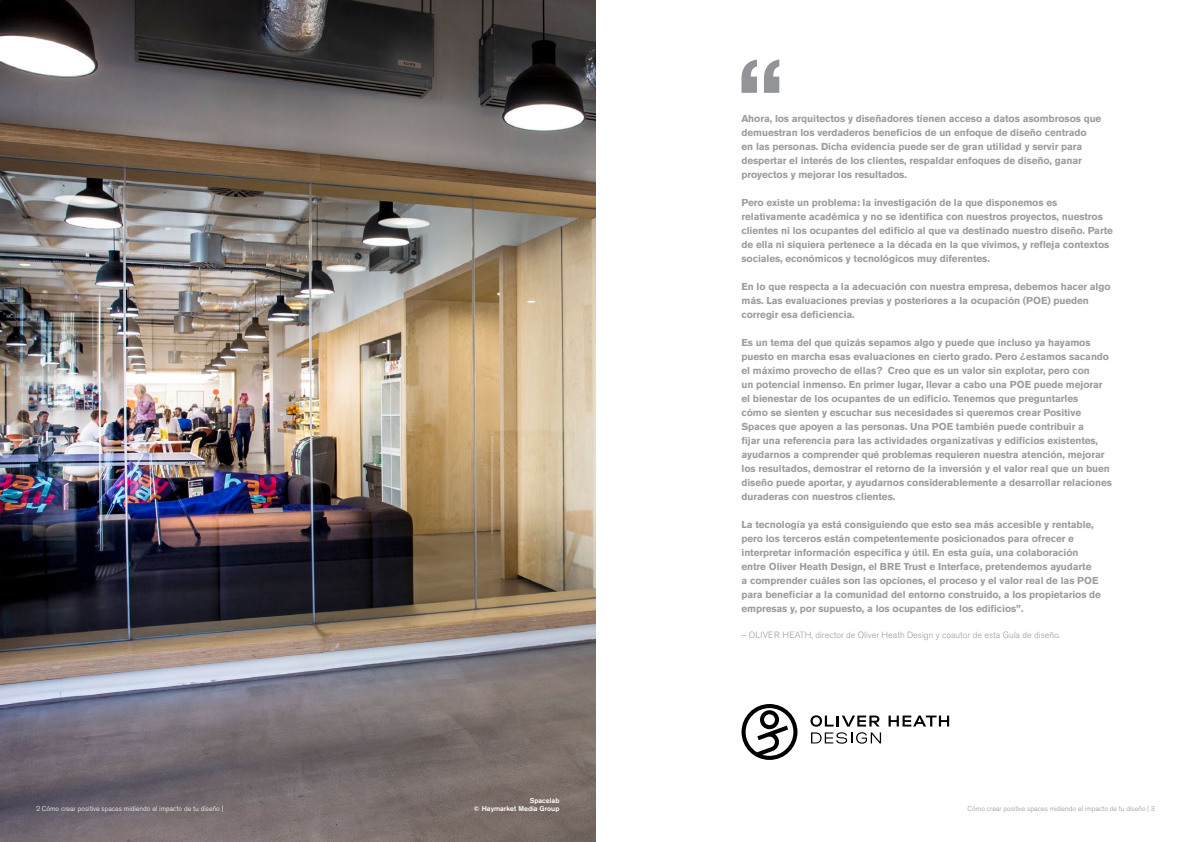
<style>
.page{position:relative;width:1191px;height:842px;background:#fff}
.page>*{position:absolute;margin:0;border:0;box-sizing:border-box;transform-origin:0 0}
.t1{font:700 10px/14px "Akzidenz Grotesk Pro";letter-spacing:-.01em;color:#9d9da0}
.t2{font:300 9px "Akzidenz Grotesk Pro";color:#9d9da0}
.t3{font:300 7px "Akzidenz Grotesk Pro";color:#fff}
.t4{font:300 7px "Akzidenz Grotesk Pro";color:#939497}
.t5{font:500 7px/8.4px "Akzidenz Grotesk Pro";color:#fff;text-align:right}
</style>
<div class="page">
<img style="left:0;top:0;width:595px;height:842px">
<svg style="left:741px;top:60px;width:38px;height:33px"></svg>
<svg style="left:888px;top:715px;width:61px;height:11px"></svg>
<svg style="left:810px;top:715px;width:71px;height:29px"></svg>
<svg style="left:741px;top:704px;width:56px;height:56px"></svg>
<p class="t1" style="left:741px;top:112px;width:361px">Ahora, los arquitectos y diseñadores tienen acceso a datos asombrosos que demuestran los verdaderos beneficios de un enfoque de diseño centrado<br>en las personas. Dicha evidencia puede ser de gran utilidad y servir para despertar el interés de los clientes, respaldar enfoques de diseño, ganar proyectos y mejorar los resultados.</p>
<p class="t1" style="left:741px;top:196px;width:373px">Pero existe un problema: la investigación de la que disponemos es relativamente académica y no se identifica con nuestros proyectos, nuestros clientes ni los ocupantes del edificio al que va destinado nuestro diseño. Parte de ella ni siquiera pertenece a la década en la que vivimos, y refleja contextos sociales, económicos y tecnológicos muy diferentes.</p>
<p class="t1" style="left:741px;top:280px;width:370px">En lo que respecta a la adecuación con nuestra empresa, debemos hacer algo más. Las evaluaciones previas y posteriores a la ocupación (POE) pueden corregir esa deficiencia.</p>
<p class="t1" style="left:741px;top:336px;width:372px">Es un tema del que quizás sepamos algo y puede que incluso ya hayamos puesto en marcha esas evaluaciones en cierto grado. Pero ¿estamos sacando el máximo provecho de ellas? Creo que es un valor sin explotar, pero con<br>un potencial inmenso. En primer lugar, llevar a cabo una POE puede mejorar el bienestar de los ocupantes de un edificio. Tenemos que preguntarles<br>cómo se sienten y escuchar sus necesidades si queremos crear Positive Spaces que apoyen a las personas. Una POE también puede contribuir a<br>fijar una referencia para las actividades organizativas y edificios existentes, ayudarnos a comprender qué problemas requieren nuestra atención, mejorar los resultados, demostrar el retorno de la inversión y el valor real que un buen diseño puede aportar, y ayudarnos considerablemente a desarrollar relaciones duraderas con nuestros clientes.</p>
<p class="t1" style="left:741px;top:518px;width:361px">La tecnología ya está consiguiendo que esto sea más accesible y rentable, pero los terceros están competentemente posicionados para ofrecer e interpretar información específica y útil. En esta guía, una colaboración entre Oliver Heath Design, el BRE Trust e Interface, pretendemos ayudarte<br>a comprender cuáles son las opciones, el proceso y el valor real de las POE para beneficiar a la comunidad del entorno construido, a los propietarios de empresas y, por supuesto, a los ocupantes de los edificios”.</p>
<p class="t2" style="left:741px;top:629px;width:320px">– OLIVER HEATH, director de Oliver Heath Design y coautor de esta Guía de diseño.</p>
<p class="t5" style="left:474px;top:796px;width:87px">Spacelab<br>© Haymarket Media Group</p>
<p class="t3" style="left:36px;top:804px;width:189px">2 Cómo crear positive spaces midiendo el impacto de tu diseño |</p>
<p class="t4" style="left:967px;top:804px;width:189px">Cómo crear positive spaces midiendo el impacto de tu diseño | 3</p>
</div>
